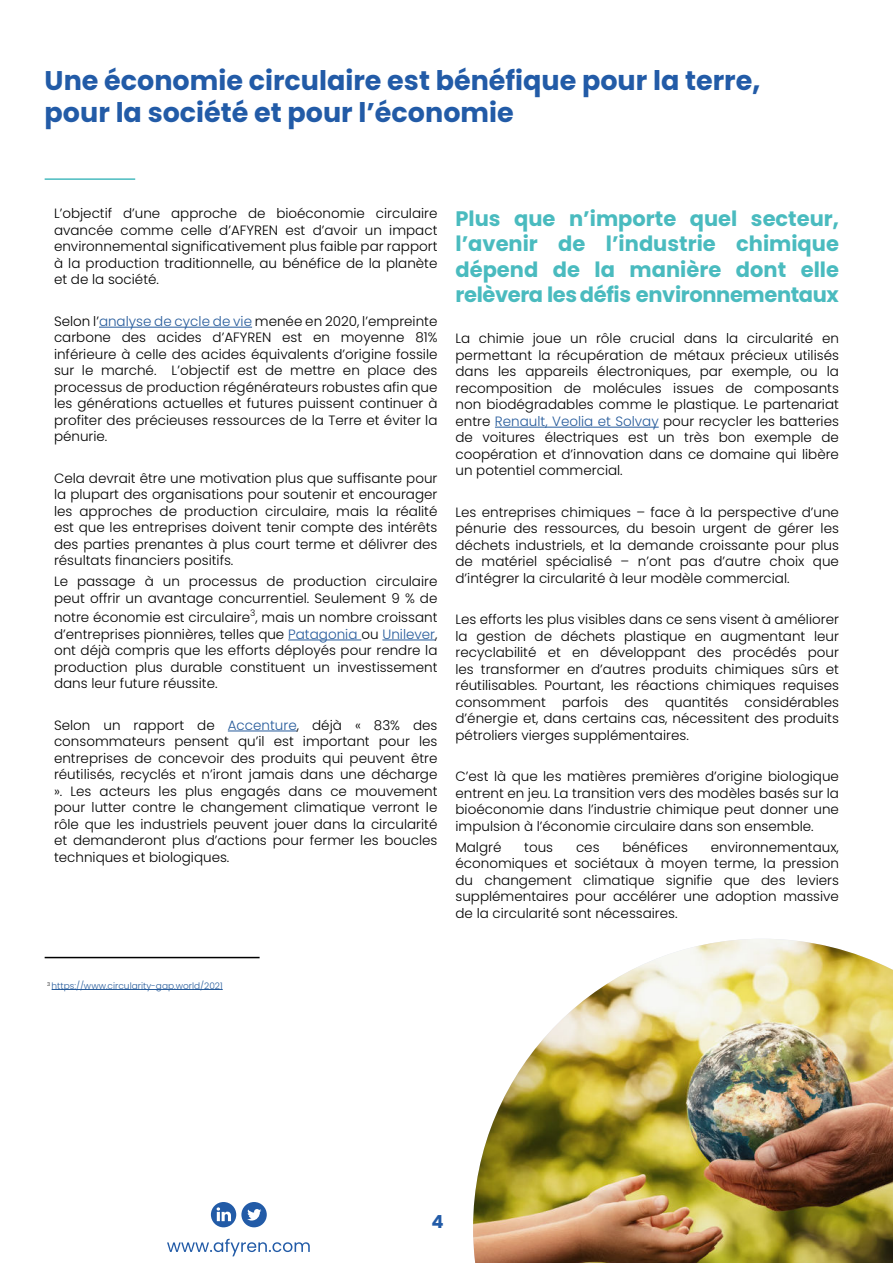
<style>
.page{position:relative;width:893px;height:1263px;background:#fff}
.page>*{position:absolute;margin:0;border:0;box-sizing:border-box;transform-origin:0 0}
.t1{font:700 27px/32.4px "Poppins";color:#225ba7}
.t2{font:700 21px/25.2px "Poppins";letter-spacing:-.02em;color:#4abbbf;text-align:justify}
.t3{font:700 18px "Poppins";color:#225ba7}
.t4{font:300 13.5px/16.5px "Poppins";color:#000;text-align:justify}
.t5{font:300 9px "Poppins";color:#265b9b}
.s1{color:#265b9b}
</style>
<div class="page">
<svg style="left:211px;top:1202px;width:56px;height:25px"></svg>
<svg style="left:167px;top:1239px;width:143px;height:17px"></svg>
<img style="left:473px;top:939px;width:420px;height:324px">
<hr style="left:52px;top:989px;width:171px;height:1px;background:#265b9b">
<hr style="left:45px;top:957px;width:215px;height:1px;background:#000">
<hr style="left:99px;top:327px;width:153px;height:1px;background:#265b9b">
<hr style="left:288px;top:640px;width:73px;height:1px;background:#265b9b">
<hr style="left:382px;top:640px;width:53px;height:1px;background:#265b9b">
<hr style="left:228px;top:731px;width:69px;height:1px;background:#265b9b">
<hr style="left:495px;top:427px;width:164px;height:1px;background:#265b9b">
<hr style="left:45px;top:178px;width:90px;height:2px;background:#4abbbf">
<h1 class="t1" style="left:45px;top:66px;width:717px">Une économie circulaire est bénéfique pour la terre, pour la société et pour l’économie</h1>
<p class="t4" style="left:54px;top:205px;width:385px">L’objectif d’une approche de bioéconomie circulaire avancée comme celle d’AFYREN est d’avoir un impact environnemental significativement plus faible par rapport à la production traditionnelle, au bénéfice de la planète et de la société.</p>
<p class="t4" style="left:54px;top:313px;width:385px">Selon l’<span class="s1">analyse de cycle de vie</span> menée en 2020, l’empreinte carbone des acides d’AFYREN est en moyenne 81% inférieure à celle des acides équivalents d’origine fossile sur le marché. L’objectif est de mettre en place des processus de production régénérateurs robustes afin que les générations actuelles et futures puissent continuer à profiter des précieuses ressources de la Terre et éviter la pénurie.</p>
<p class="t4" style="left:54px;top:470px;width:385px">Cela devrait être une motivation plus que suffisante pour la plupart des organisations pour soutenir et encourager les approches de production circulaire, mais la réalité est que les entreprises doivent tenir compte des intérêts des parties prenantes à plus court terme et délivrer des résultats financiers positifs.</p>
<p class="t4" style="left:54px;top:573px;width:385px">Le passage à un processus de production circulaire peut offrir un avantage concurrentiel. Seulement 9 % de</p>
<p class="t4" style="left:54px;top:609px;width:385px">notre économie est circulaire<sup>3</sup>, mais un nombre croissant d’entreprises pionnières, telles que <span class="s1">Patagonia</span> ou <span class="s1">Unilever</span>, ont déjà compris que les efforts déployés pour rendre la production plus durable constituent un investissement dans leur future réussite.</p>
<p class="t4" style="left:54px;top:717px;width:385px">Selon un rapport de <span class="s1">Accenture</span>, déjà « 83% des consommateurs pensent qu’il est important pour les entreprises de concevoir des produits qui peuvent être réutilisés, recyclés et n’iront jamais dans une décharge ». Les acteurs les plus engagés dans ce mouvement pour lutter contre le changement climatique verront le rôle que les industriels peuvent jouer dans la circularité et demanderont plus d’actions pour fermer les boucles techniques et biologiques.</p>
<h2 class="t2" style="left:455px;top:208px;width:385px">Plus que n’importe quel secteur, l’avenir de l’industrie chimique dépend de la manière dont elle relèvera les défis environnementaux</h2>
<p class="t4" style="left:455px;top:330px;width:385px">La chimie joue un rôle crucial dans la circularité en permettant la récupération de métaux précieux utilisés dans les appareils électroniques, par exemple, ou la recomposition de molécules issues de composants non biodégradables comme le plastique. Le partenariat entre <span class="s1">Renault, Veolia et Solvay</span> pour recycler les batteries de voitures électriques est un très bon exemple de coopération et d’innovation dans ce domaine qui libère un potentiel commercial.</p>
<p class="t4" style="left:455px;top:504px;width:385px">Les entreprises chimiques – face à la perspective d’une pénurie des ressources, du besoin urgent de gérer les déchets industriels, et la demande croissante pour plus de matériel spécialisé – n’ont pas d’autre choix que d’intégrer la circularité à leur modèle commercial.</p>
<p class="t4" style="left:455px;top:611px;width:385px">Les efforts les plus visibles dans ce sens visent à améliorer la gestion de déchets plastique en augmentant leur recyclabilité et en développant des procédés pour les transformer en d’autres produits chimiques sûrs et réutilisables. Pourtant, les réactions chimiques requises consomment parfois des quantités considérables d’énergie et, dans certains cas, nécessitent des produits pétroliers vierges supplémentaires.</p>
<p class="t4" style="left:455px;top:768px;width:385px">C’est là que les matières premières d’origine biologique entrent en jeu. La transition vers des modèles basés sur la bioéconomie dans l’industrie chimique peut donner une impulsion à l’économie circulaire dans son ensemble.</p>
<p class="t4" style="left:455px;top:839px;width:47px">Malgré</p>
<p class="t4" style="left:524px;top:839px;width:30px">tous</p>
<p class="t4" style="left:576px;top:839px;width:25px">ces</p>
<p class="t4" style="left:622px;top:839px;width:67px">bénéfices</p>
<p class="t4" style="left:455px;top:839px;width:385px;text-indent:255px">environnementaux, économiques et sociétaux à moyen terme, la pression du changement climatique signifie que des leviers supplémentaires pour accélérer une adoption massive de la circularité sont nécessaires.</p>
<p class="t5" style="left:47px;top:980px;width:177px"><sup>3</sup> https://www.circularity-gap.world/2021</p>
<h3 class="t3" style="left:431px;top:1213px;width:14px">4</h3>
</div>
